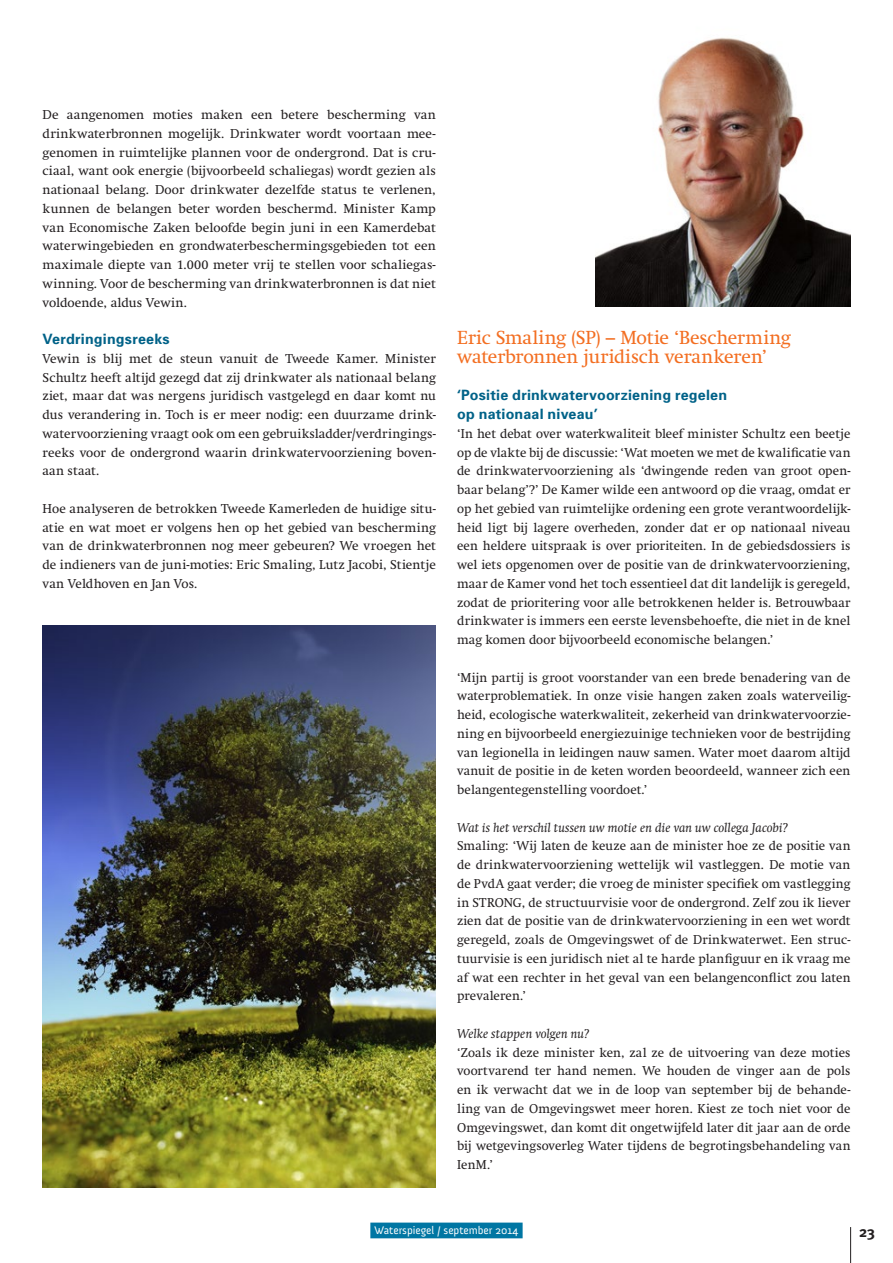
<style>
.page{position:relative;width:893px;height:1263px;background:#fff}
.page>*{position:absolute;margin:0;border:0;box-sizing:border-box;transform-origin:0 0}
.t1{font:18.75px/18.8px "Swift";color:#f36e21}
.t2{font:700 15px "Meta Plus";color:#231f20}
.t3{font:700 14.25px/18.8px "Univers";letter-spacing:.015em;color:#006288}
.t4{font:12.75px/18.8px "Swift";letter-spacing:.01em;color:#231f20;text-align:justify}
.t5{font:italic 12.75px "Swift";letter-spacing:.01em;color:#231f20}
.t6{font:11.25px "Anivers";color:#fff}
</style>
<div class="page">
<hr style="left:850px;top:1227px;width:1px;height:36px;background:#231f20">
<div style="left:370px;top:1222px;width:153px;height:16px;background:#0076a3"></div>
<img style="left:595px;top:37px;width:255px;height:270px">
<img style="left:43px;top:625px;width:393px;height:563px">
<p class="t4" style="left:43px;top:105px;width:395px">De aangenomen moties maken een betere bescherming van drinkwaterbronnen mogelijk. Drinkwater wordt voortaan mee&shy;genomen in ruimtelijke plannen voor de ondergrond. Dat is cru&shy;ciaal, want ook energie (bijvoorbeeld schaliegas) wordt gezien als nationaal belang. Door drinkwater dezelfde status te verlenen, kunnen de belangen beter worden beschermd. Minister Kamp van Economische Zaken beloofde begin juni in een Kamerdebat waterwingebieden en grondwaterbeschermingsgebieden tot een maximale diepte van 1.000 meter vrij te stellen voor schaliegas&shy;winning. Voor de bescherming van drinkwaterbronnen is dat niet voldoende, aldus Vewin.</p>
<p class="t3" style="left:43px;top:329px;width:129px">Verdringingsreeks</p>
<p class="t4" style="left:43px;top:349px;width:395px">Vewin is blij met de steun vanuit de Tweede Kamer. Minister Schultz heeft altijd gezegd dat zij drinkwater als nationaal belang ziet, maar dat was nergens juridisch vastgelegd en daar komt nu dus verandering in. Toch is er meer nodig: een duurzame drink&shy;watervoorziening vraagt ook om een gebruiksladder/verdringings&shy;reeks voor de ondergrond waarin drinkwatervoorziening boven&shy;aan staat.</p>
<p class="t4" style="left:43px;top:499px;width:395px">Hoe analyseren de betrokken Tweede Kamerleden de huidige situ&shy;atie en wat moet er volgens hen op het gebied van bescherming van de drinkwaterbronnen nog meer gebeuren? We vroegen het de indieners van de juni-moties: Eric Smaling, Lutz Jacobi, Stientje van Veldhoven en Jan Vos.</p>
<h1 class="t1" style="left:457px;top:328px;width:335px">Eric Smaling (SP) – Motie ‘Bescherming waterbronnen juridisch verankeren’</h1>
<p class="t3" style="left:457px;top:385px;width:272px">‘Positie drinkwatervoorziening regelen op nationaal niveau’</p>
<p class="t4" style="left:457px;top:424px;width:395px">‘In het debat over waterkwaliteit bleef minister Schultz een beetje op de vlakte bij de discussie: ‘Wat moeten we met de kwalificatie van de drinkwatervoorziening als ‘dwingende reden van groot open&shy;baar belang’?’ De Kamer wilde een antwoord op die vraag, omdat er op het gebied van ruimtelijke ordening een grote verantwoordelijk&shy;heid ligt bij lagere overheden, zonder dat er op nationaal niveau een heldere uitspraak is over prioriteiten. In de gebiedsdossiers is wel iets opgenomen over de positie van de drinkwatervoorziening, maar de Kamer vond het toch essentieel dat dit landelijk is geregeld, zodat de prioritering voor alle betrokkenen helder is. Betrouwbaar drinkwater is immers een eerste levensbehoefte, die niet in de knel mag komen door bijvoorbeeld economische belangen.’</p>
<p class="t4" style="left:457px;top:668px;width:395px">‘Mijn partij is groot voorstander van een brede benadering van de waterproblematiek. In onze visie hangen zaken zoals waterveilig&shy;heid, ecologische waterkwaliteit, zekerheid van drinkwatervoorzie&shy;ning en bijvoorbeeld energiezuinige technieken voor de bestrijding van legionella in leidingen nauw samen. Water moet daarom altijd vanuit de positie in de keten worden beoordeeld, wanneer zich een belangentegenstelling voordoet.’</p>
<p class="t5" style="left:457px;top:820px;width:333px">Wat is het verschil tussen uw motie en die van uw collega Jacobi?</p>
<p class="t4" style="left:457px;top:837px;width:395px">Smaling: ‘Wij laten de keuze aan de minister hoe ze de positie van de drinkwatervoorziening wettelijk wil vastleggen. De motie van de PvdA gaat verder; die vroeg de minister specifiek om vastlegging in STRONG, de structuurvisie voor de ondergrond. Zelf zou ik liever zien dat de positie van de drinkwatervoorziening in een wet wordt geregeld, zoals de Omgevingswet of de Drinkwaterwet. Een struc&shy;tuurvisie is een juridisch niet al te harde planfiguur en ik vraag me af wat een rechter in het geval van een belangenconflict zou laten prevaleren.’</p>
<p class="t5" style="left:457px;top:1026px;width:134px">Welke stappen volgen nu?</p>
<p class="t4" style="left:457px;top:1043px;width:395px">‘Zoals ik deze minister ken, zal ze de uitvoering van deze moties voortvarend ter hand nemen. We houden de vinger aan de pols en ik verwacht dat we in de loop van september bij de behande&shy;ling van de Omgevingswet meer horen. Kiest ze toch niet voor de Omgevingswet, dan komt dit ongetwijfeld later dit jaar aan de orde bij wetgevingsoverleg Water tijdens de begrotingsbehandeling van IenM.’</p>
<p class="t6" style="left:375px;top:1224px;width:145px">Waterspiegel / september 2014</p>
<p class="t2" style="left:859px;top:1223px;width:17px">23</p>
</div>
